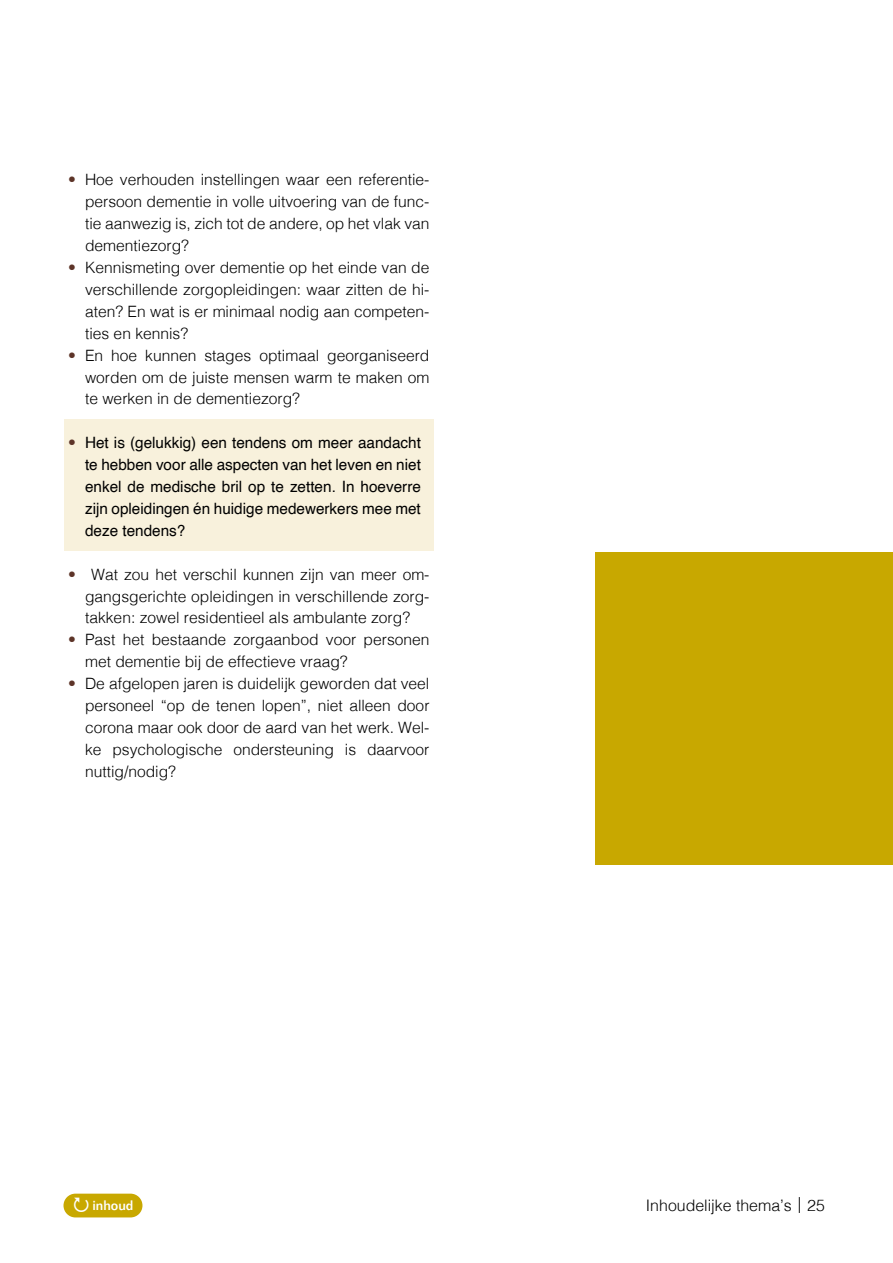
<style>
.page{position:relative;width:893px;height:1263px;background:#fff}
.page>*{position:absolute;margin:0;border:0;box-sizing:border-box;transform-origin:0 0}
.t1{font:300 15.9px "Helvetica";color:#000}
.t2{font:300 15.6px/21.9px "Helvetica";color:#000;text-align:justify}
.t3{font:15.6px/21.9px "Helvetica";color:#000;text-align:justify}
.t4{font:500 13.5px "Folio";color:#fff}
.s1{color:#5d3428}
.s2{font-weight:300;color:#5d3428}
</style>
<div class="page">
<div style="left:64px;top:419px;width:370px;height:132px;background:#f8f1dc"></div>
<div style="left:595px;top:552px;width:298px;height:312px;background:#c8a800"></div>
<div style="left:63px;top:1193px;width:79px;height:24px;background:#c8a800;border-radius:12px"></div>
<p class="t2" style="left:85px;top:168px;width:346px;text-indent:-17px"><span class="s1">•</span> Hoe verhouden instellingen waar een referentie&shy;persoon dementie in volle uitvoering van de func&shy;tie aanwezig is, zich tot de andere, op het vlak van dementiezorg?</p>
<p class="t2" style="left:85px;top:255px;width:346px;text-indent:-17px"><span class="s1">•</span> Kennismeting over dementie op het einde van de verschillende zorgopleidingen: waar zitten de hi&shy;aten? En wat is er minimaal nodig aan competen&shy;ties en kennis?</p>
<p class="t2" style="left:85px;top:343px;width:346px;text-indent:-17px"><span class="s1">•</span> En hoe kunnen stages optimaal georganiseerd worden om de juiste mensen warm te maken om te werken in de dementiezorg?</p>
<p class="t3" style="left:85px;top:432px;width:337px;text-indent:-17px"><span class="s2">•</span> Het is (gelukkig) een tendens om meer aandacht te hebben voor alle aspecten van het leven en niet enkel de medische bril op te zetten. In hoeverre zijn opleidingen én huidige medewerkers mee met deze tendens?</p>
<p class="t2" style="left:85px;top:562px;width:346px;text-indent:-17px"><span class="s1">•</span> Wat zou het verschil kunnen zijn van meer om&shy;gangsgerichte opleidingen in verschillende zorg&shy;takken: zowel residentieel als ambulante zorg?</p>
<p class="t2" style="left:85px;top:628px;width:346px;text-indent:-17px"><span class="s1">•</span> Past het bestaande zorgaanbod voor personen met dementie bij de effectieve vraag?</p>
<p class="t2" style="left:85px;top:672px;width:346px;text-indent:-17px"><span class="s1">•</span> De afgelopen jaren is duidelijk geworden dat veel personeel “op de tenen lopen”, niet alleen door corona maar ook door de aard van het werk. Wel&shy;ke psychologische ondersteuning is daarvoor nuttig/nodig?</p>
<p class="t4" style="left:92px;top:1197px;width:43px">inhoud</p>
<p class="t1" style="left:646px;top:1191px;width:181px">Inhoudelijke thema’s | 25</p>
</div>
